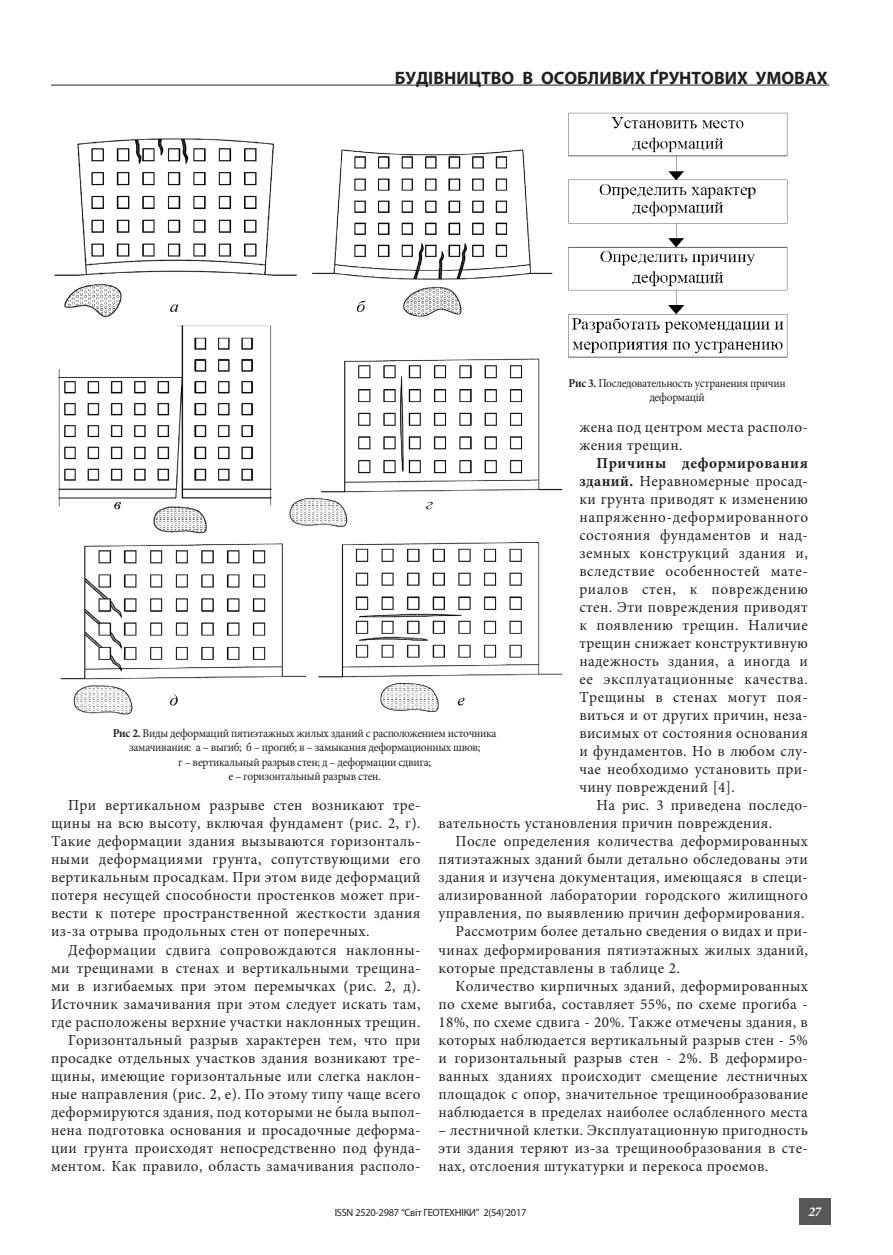
<style>
.page{position:relative;width:893px;height:1255px;background:#fff}
.page>*{position:absolute;margin:0;border:0;box-sizing:border-box;transform-origin:0 0}
.t1{font:700 18px "Myriad Pro";color:#231f20}
.Normal__рус{font:15.3px/18px "Minion Pro";letter-spacing:.025em;color:#231f20;text-align:justify}
.t2{font:italic 700 13.5px "Minion Pro";color:#fff}
.t3{font:12px/14.4px "Minion Pro";letter-spacing:-.025em;color:#231f20;text-align:center;scale:.95 1}
.t4{font:10.5px "Myriad Pro";letter-spacing:-.025em;color:#231f20}
.s1{font-weight:700}
</style>
<div class="page">
<div style="left:799px;top:1197px;width:32px;height:27px;background:#57585a"></div>
<hr style="left:51px;top:85px;width:778px;height:1px;background:#231f20">
<img style="left:54px;top:138px;width:509px;height:577px">
<img style="left:568px;top:112px;width:220px;height:246px">
<p class="t1" style="left:395px;top:66px;width:434px">БУДІВНИЦТВО В ОСОБЛИВИХ ҐРУНТОВИХ УМОВАХ</p>
<p class="t3" style="left:569px;top:376px;width:230px"><span class="s1">Рис 3.</span> Последовательность устранения причин деформацій</p>
<p class="Normal__рус" style="left:579px;top:418px;width:230px">жена под центром места располо&shy;жения трещин.</p>
<p class="Normal__рус" style="left:579px;top:454px;width:230px;text-indent:17px"><span class="s1">Причины деформирования зданий.</span> Неравномерные просад&shy;ки грунта приводят к изменению напряженно-деформированного состояния фундаментов и над&shy;земных конструкций здания и, вследствие особенностей мате&shy;риалов стен, к повреждению стен. Эти повреждения приводят к появлению трещин. Наличие трещин снижает конструктивную надежность здания, а иногда и ее эксплуатационные качества.<br>Трещины в стенах могут поя&shy;виться и от других причин, неза&shy;висимых от состояния основания и фундаментов. Но в любом слу&shy;чае необходимо установить при&shy;чину повреждений [4].</p>
<p class="Normal__рус" style="left:438px;top:796px;width:371px;text-indent:158px">На рис. 3 приведена последо&shy;вательность установления причин повреждения.</p>
<p class="Normal__рус" style="left:438px;top:832px;width:371px;text-indent:17px">После определения количества деформированных пятиэтажных зданий были детально обследованы эти здания и изучена документация, имеющаяся в специ&shy;ализированной лаборатории городского жилищного управления, по выявлению причин деформирования.</p>
<p class="Normal__рус" style="left:438px;top:922px;width:371px;text-indent:17px">Рассмотрим более детально сведения о видах и при&shy;чинах деформирования пятиэтажных жилых зданий, которые представлены в таблице 2.</p>
<p class="Normal__рус" style="left:438px;top:976px;width:371px;text-indent:17px">Количество кирпичных зданий, деформированных по схеме выгиба, составляет 55%, по схеме прогиба - 18%, по схеме сдвига - 20%. Также отмечены здания, в которых наблюдается вертикальный разрыв стен - 5% и горизонтальный разрыв стен - 2%. В деформиро&shy;ванных зданиях происходит смещение лестничных площадок с опор, значительное трещинообразование наблюдается в пределах наиболее ослабленного места</p>
<p class="Normal__рус" style="left:438px;top:1120px;width:371px">– лестничной клетки. Эксплуатационную пригодность эти здания теряют из-за трещинообразования в сте&shy;нах, отслоения штукатурки и перекоса проемов.</p>
<p class="t3" style="left:113px;top:725px;width:406px"><span class="s1">Рис 2.</span> Виды деформаций пятиэтажных жилых зданий с расположением источника замачивания: а – выгиб; б – прогиб; в – замыкания деформационных швов;</p>
<p class="t3" style="left:178px;top:754px;width:268px">г – вертикальный разрыв стен; д – деформации сдвига;</p>
<p class="t3" style="left:228px;top:769px;width:162px">е – горизонтальный разрыв стен.</p>
<p class="Normal__рус" style="left:51px;top:796px;width:371px;text-indent:17px">При вертикальном разрыве стен возникают тре&shy;щины на всю высоту, включая фундамент (рис. 2, г).<br>Такие деформации здания вызываются горизонталь&shy;ными деформациями грунта, сопутствующими его вертикальным просадкам. При этом виде деформаций потеря несущей способности простенков может при&shy;вести к потере пространственной жесткости здания из-за отрыва продольных стен от поперечных.</p>
<p class="Normal__рус" style="left:51px;top:940px;width:371px;text-indent:17px">Деформации сдвига сопровождаются наклонны&shy;ми трещинами в стенах и вертикальными трещина&shy;ми в изгибаемых при этом перемычках (рис. 2, д).<br>Источник замачивания при этом следует искать там, где расположены верхние участки наклонных трещин.</p>
<p class="Normal__рус" style="left:51px;top:1030px;width:371px;text-indent:17px">Горизонтальный разрыв характерен тем, что при просадке отдельных участков здания возникают тре&shy;щины, имеющие горизонтальные или слегка наклон&shy;ные направления (рис. 2, е). По этому типу чаще всего деформируются здания, под которыми не была выпол&shy;нена подготовка основания и просадочные деформа&shy;ции грунта происходят непосредственно под фунда&shy;ментом. Как правило, область замачивания располо-</p>
<p class="t4" style="left:335px;top:1206px;width:193px">ISSN 2520-2987 “Світ ГЕОТЕХНІКИ” 2(54)’2017</p>
<p class="t2" style="left:808px;top:1201px;width:14px">27</p>
</div>
